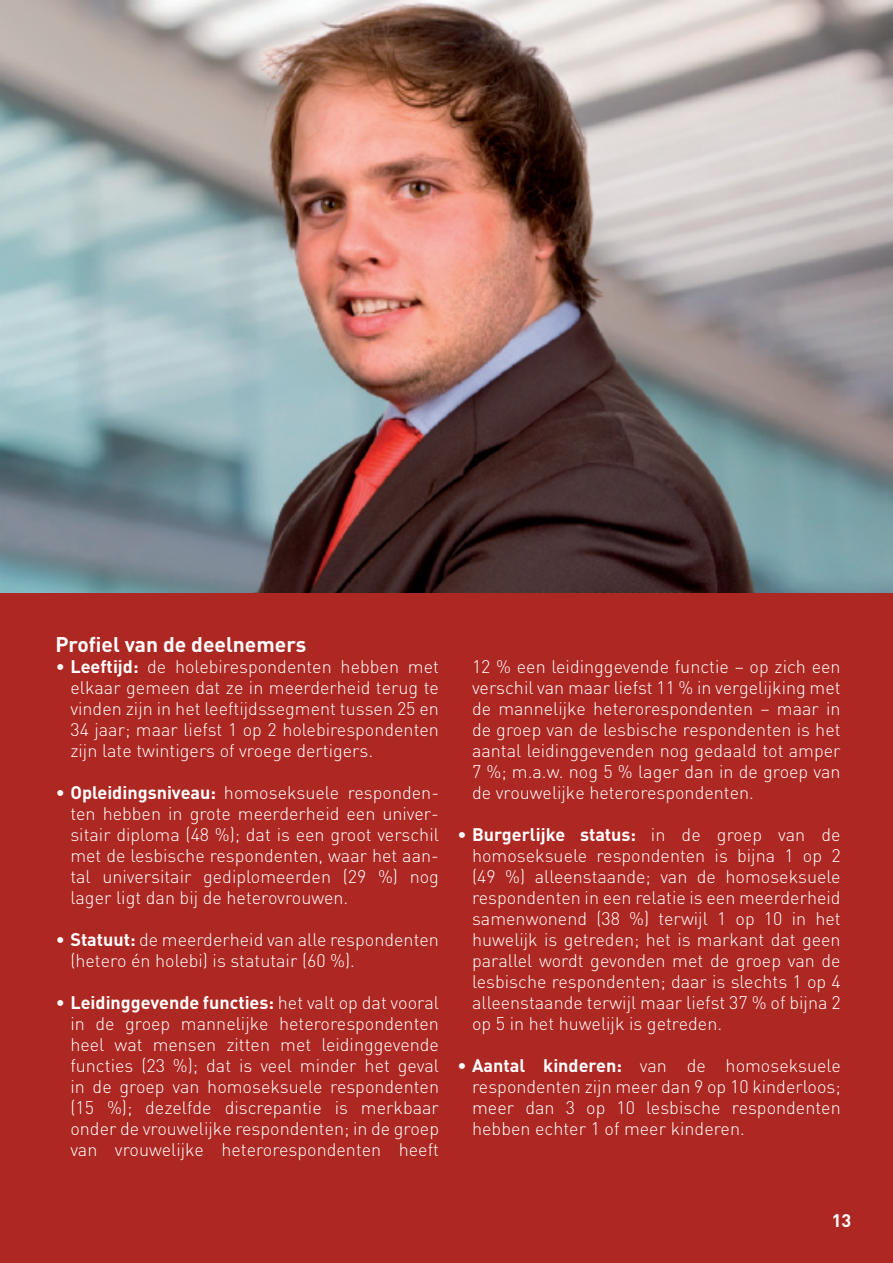
<style>
.page{position:relative;width:893px;height:1263px;background:#fff}
.page>*{position:absolute;margin:0;border:0;box-sizing:border-box;transform-origin:0 0}
.t1{font:700 21px "DIN";color:#fff}
.t2{font:300 18px/21px "DIN";color:#fff;text-align:justify}
.t3{font:700 18px "DIN";color:#fff}
.s1{font-weight:700}
</style>
<div class="page">
<div style="left:0;top:1px;width:893px;height:1262px;background:#ad2823"></div>
<img style="left:0;top:0;width:893px;height:592px">
<p class="t1" style="left:55px;top:630px;width:252px">Profiel van de deelnemers</p>
<p class="t2" style="left:70px;top:655px;width:370px;text-indent:-15px">• <span class="s1">Leeftijd:</span> de holebirespondenten hebben met elkaar gemeen dat ze in meerderheid terug te vinden zijn in het leeftijdssegment tussen 25 en 34 jaar; maar liefst 1 op 2 holebirespondenten zijn late twintigers of vroege dertigers.</p>
<p class="t2" style="left:70px;top:782px;width:370px;text-indent:-15px">• <span class="s1">Opleidingsniveau:</span> homoseksuele responden&shy;ten hebben in grote meerderheid een univer&shy;sitair diploma (48 %); dat is een groot verschil met de lesbische respondenten, waar het aan&shy;tal universitair gediplomeerden (29 %) nog lager ligt dan bij de heterovrouwen.</p>
<p class="t2" style="left:70px;top:929px;width:370px;text-indent:-15px">• <span class="s1">Statuut:</span> de meerderheid van alle respondenten (hetero én holebi) is statutair (60 %).</p>
<p class="t2" style="left:70px;top:992px;width:370px;text-indent:-15px">• <span class="s1">Leidinggevende functies:</span> het valt op dat vooral in de groep mannelijke heterorespondenten heel wat mensen zitten met leidinggevende functies (23 %); dat is veel minder het geval in de groep van homoseksuele respondenten (15 %); dezelfde discrepantie is merkbaar onder de vrouwelijke respondenten; in de groep van vrouwelijke heterorespondenten heeft</p>
<p class="t2" style="left:472px;top:656px;width:370px">12 % een leidinggevende functie – op zich een verschil van maar liefst 11 % in vergelijking met de mannelijke heterorespondenten – maar in de groep van de lesbische respondenten is het aantal leidinggevenden nog gedaald tot amper 7 %; m.a.w. nog 5 % lager dan in de groep van de vrouwelijke heterorespondenten.</p>
<p class="t2" style="left:472px;top:824px;width:370px;text-indent:-15px">• <span class="s1">Burgerlijke status:</span> in de groep van de homoseksuele respondenten is bijna 1 op 2 (49 %) alleenstaande; van de homoseksuele respondenten in een relatie is een meerderheid samenwonend (38 %) terwijl 1 op 10 in het huwelijk is getreden; het is markant dat geen parallel wordt gevonden met de groep van de lesbische respondenten; daar is slechts 1 op 4 alleenstaande terwijl maar liefst 37 % of bijna 2 op 5 in het huwelijk is getreden.</p>
<p class="t2" style="left:472px;top:1055px;width:370px;text-indent:-15px">• <span class="s1">Aantal kinderen:</span> van de homoseksuele respondenten zijn meer dan 9 op 10 kinderloos; meer dan 3 op 10 lesbische respondenten hebben echter 1 of meer kinderen.</p>
<p class="t3" style="left:831px;top:1209px;width:21px">13</p>
</div>
